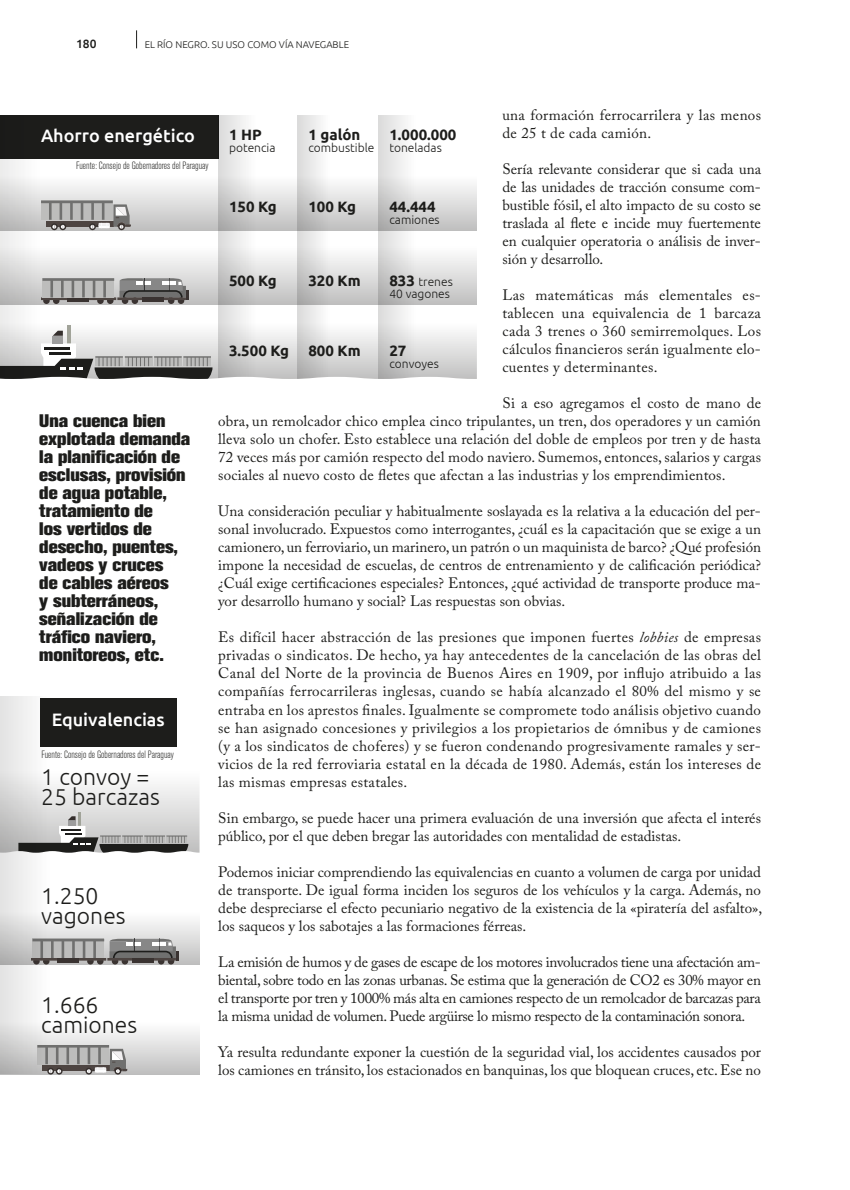
<style>
.page{position:relative;width:850px;height:1190px;background:#fff}
.page>*{position:absolute;margin:0;border:0;box-sizing:border-box;transform-origin:0 0}
.t1{font:300 22.95px/20.4px "Ubuntu";color:#1d1d1b}
.t2{font:800 18px/18px "Akzidenz Grotesk BQ";color:#1d1d1b}
.t3{font:500 18px "Ubuntu";color:#fff}
.t4{font:15px/18px "Adobe Caslon Pro";color:#1d1d1b;text-align:justify}
.t5{font:700 15px "Ubuntu";color:#1d1d1b}
.t6{font:15px/18px "Adobe Caslon Pro";letter-spacing:.02em;color:#1d1d1b}
.t7{font:300 12px/12px "Ubuntu";color:#1d1d1b}
.t8{font:500 12px "Ubuntu";color:#1d1d1b}
.t9{font:300 condensed 10.5px "Akzidenz Grotesk BQ";color:#1d1d1b}
.t10{font:300 9.75px "Ubuntu";color:#1d1d1b}
.s1{font-style:italic}
.s2{font-weight:700;font-size:15px}
</style>
<div class="page">
<svg style="left:136px;top:30px;width:1px;height:18px"></svg>
<div style="left:0;top:115px;width:219px;height:44px;background:#1d1d1b"></div>
<div style="left:0;top:162px;width:477px;height:69px;background:linear-gradient(to bottom,#fff,#c1c0c0)"></div>
<div style="left:0;top:232px;width:477px;height:73px;background:linear-gradient(to bottom,#fff,#c0bfbf)"></div>
<svg style="left:218px;top:115px;width:47px;height:193px"></svg>
<svg style="left:0;top:159px;width:57px;height:149px"></svg>
<svg style="left:298px;top:115px;width:39px;height:193px"></svg>
<svg style="left:378px;top:115px;width:47px;height:193px"></svg>
<div style="left:118px;top:223px;width:7px;height:7px;background:#352f2d;border-radius:50%"></div>
<div style="left:51px;top:223px;width:7px;height:7px;background:#352f2d;border-radius:50%"></div>
<div style="left:89px;top:223px;width:7px;height:7px;background:#3c3634;border-radius:50%"></div>
<svg style="left:41px;top:201px;width:90px;height:28px;background:#9d9b9a"></svg>
<div style="left:107px;top:297px;width:6px;height:7px;background:#3a3331;border-radius:50%"></div>
<div style="left:97px;top:297px;width:7px;height:7px;background:#3a3331;border-radius:50%"></div>
<div style="left:53px;top:297px;width:7px;height:7px;background:#3a3331;border-radius:50%"></div>
<div style="left:43px;top:297px;width:7px;height:7px;background:#3a3331;border-radius:50%"></div>
<div style="left:67px;top:297px;width:22px;height:5px;background:#3a3331"></div>
<div style="left:178px;top:297px;width:6px;height:7px;background:#3a3331;border-radius:50%"></div>
<div style="left:168px;top:297px;width:6px;height:7px;background:#3a3331;border-radius:50%"></div>
<div style="left:132px;top:297px;width:6px;height:7px;background:#3a3331;border-radius:50%"></div>
<div style="left:122px;top:297px;width:6px;height:7px;background:#3a3331;border-radius:50%"></div>
<svg style="left:41px;top:278px;width:147px;height:22px;background:#91908f"></svg>
<div style="left:143px;top:297px;width:21px;height:5px;background:#3a3331"></div>
<svg style="left:0;top:308px;width:477px;height:71px"></svg>
<div style="left:41px;top:698px;width:136px;height:48px;background:#1d1d1b"></div>
<svg style="left:65px;top:784px;width:134px;height:68px;background:#c3c3c3"></svg>
<div style="left:0;top:899px;width:199px;height:65px;background:linear-gradient(to bottom,#fff,#babab9)"></div>
<svg style="left:65px;top:939px;width:113px;height:25px;background:#8a8988"></svg>
<div style="left:133px;top:958px;width:21px;height:5px;background:#3a3331"></div>
<div style="left:0;top:1008px;width:199px;height:66px;background:linear-gradient(to bottom,#fff,#c3c3c3)"></div>
<div style="left:114px;top:1068px;width:7px;height:6px;background:#403a38;border-radius:50%"></div>
<div style="left:85px;top:1068px;width:7px;height:6px;background:#3f3937;border-radius:50%"></div>
<svg style="left:65px;top:1045px;width:62px;height:28px;background:#9c9b9a"></svg>
<svg style="left:0;top:696px;width:65px;height:378px"></svg>
<p class="t8" style="left:76px;top:37px;width:22px">180</p>
<p class="t10" style="left:145px;top:39px;width:206px">EL RÍO NEGRO. SU USO COMO VÍA NAVEGABLE</p>
<p class="t3" style="left:41px;top:124px;width:155px">Ahorro energético</p>
<p class="t9" style="left:76px;top:160px;width:134px">Fuente: Consejo de Gobernadores del Paraguay</p>
<p class="t2" style="left:39px;top:412px;width:152px">Una cuenca bien explotada demanda la planificación de esclusas, provisión de agua potable, tratamiento de<br>los vertidos de desecho, puentes, vadeos y cruces<br>de cables aéreos<br>y subterráneos, señalización de tráfico naviero, monitoreos, etc.</p>
<p class="t3" style="left:52px;top:709px;width:115px">Equivalencias</p>
<h1 class="t1" style="left:41px;top:766px;width:120px">1 convoy =<br>25 barcazas</h1>
<p class="t9" style="left:41px;top:749px;width:134px">Fuente: Consejo de Gobernadores del Paraguay</p>
<h1 class="t1" style="left:41px;top:885px;width:86px">1.250 vagones</h1>
<h1 class="t1" style="left:41px;top:994px;width:98px">1.666 camiones</h1>
<p class="t6" style="left:502px;top:106px;width:260px">una formación ferrocarrilera y las menos de 25 t de cada camión.</p>
<p class="t4" style="left:502px;top:160px;width:260px">Sería relevante considerar que si cada una de las unidades de tracción consume com&shy;bustible fósil, el alto impacto de su costo se traslada al flete e incide muy fuertemente en cualquier operatoria o análisis de inver&shy;sión y desarrollo.</p>
<p class="t4" style="left:502px;top:286px;width:260px">Las matemáticas más elementales es&shy;tablecen una equivalencia de 1 barcaza cada 3 trenes o 360 semirremolques. Los cálculos financieros serán igualmente elo&shy;cuentes y determinantes.</p>
<p class="t4" style="left:218px;top:394px;width:544px;text-indent:284px">Si a eso agregamos el costo de mano de obra, un remolcador chico emplea cinco tripulantes, un tren, dos operadores y un camión lleva solo un chofer. Esto establece una relación del doble de empleos por tren y de hasta 72 veces más por camión respecto del modo naviero. Sumemos, entonces, salarios y cargas sociales al nuevo costo de fletes que afectan a las industrias y los emprendimientos.</p>
<p class="t4" style="left:218px;top:502px;width:544px">Una consideración peculiar y habitualmente soslayada es la relativa a la educación del per&shy;sonal involucrado. Expuestos como interrogantes, ¿cuál es la capacitación que se exige a un camionero, un ferroviario, un marinero, un patrón o un maquinista de barco? ¿Qué profesión impone la necesidad de escuelas, de centros de entrenamiento y de calificación periódica? ¿Cuál exige certificaciones especiales? Entonces, ¿qué actividad de transporte produce ma&shy;yor desarrollo humano y social? Las respuestas son obvias.</p>
<p class="t4" style="left:218px;top:628px;width:544px">Es difícil hacer abstracción de las presiones que imponen fuertes <span class="s1">lobbies</span> de empresas privadas o sindicatos. De hecho, ya hay antecedentes de la cancelación de las obras del Canal del Norte de la provincia de Buenos Aires en 1909, por influjo atribuido a las compañías ferrocarrileras inglesas, cuando se había alcanzado el 80% del mismo y se entraba en los aprestos finales. Igualmente se compromete todo análisis objetivo cuando se han asignado concesiones y privilegios a los propietarios de ómnibus y de camiones (y a los sindicatos de choferes) y se fueron condenando progresivamente ramales y ser&shy;vicios de la red ferroviaria estatal en la década de 1980. Además, están los intereses de las mismas empresas estatales.</p>
<p class="t4" style="left:218px;top:808px;width:544px">Sin embargo, se puede hacer una primera evaluación de una inversión que afecta el interés público, por el que deben bregar las autoridades con mentalidad de estadistas.</p>
<p class="t4" style="left:218px;top:862px;width:545px">Podemos iniciar comprendiendo las equivalencias en cuanto a volumen de carga por unidad de transporte. De igual forma inciden los seguros de los vehículos y la carga. Además, no debe despreciarse el efecto pecuniario negativo de la existencia de la «piratería del asfalto», los saqueos y los sabotajes a las formaciones férreas.</p>
<p class="t4" style="left:218px;top:952px;width:544px">La emisión de humos y de gases de escape de los motores involucrados tiene una afectación am&shy;biental, sobre todo en las zonas urbanas. Se estima que la generación de CO2 es 30% mayor en el transporte por tren y 1000% más alta en camiones respecto de un remolcador de barcazas para la misma unidad de volumen. Puede argüirse lo mismo respecto de la contaminación sonora.</p>
<p class="t4" style="left:218px;top:1042px;width:544px">Ya resulta redundante exponer la cuestión de la seguridad vial, los accidentes causados por los camiones en tránsito, los estacionados en banquinas, los que bloquean cruces, etc. Ese no</p>
<p class="t5" style="left:308px;top:125px;width:54px">1 galón</p>
<p class="t7" style="left:308px;top:141px;width:67px">combustible</p>
<p class="t5" style="left:389px;top:125px;width:69px">1.000.000</p>
<p class="t7" style="left:389px;top:141px;width:54px">toneladas</p>
<p class="t5" style="left:229px;top:125px;width:34px">1 HP</p>
<p class="t7" style="left:229px;top:141px;width:48px">potencia</p>
<p class="t5" style="left:229px;top:197px;width:49px">150 Kg</p>
<p class="t5" style="left:308px;top:197px;width:49px">100 Kg</p>
<p class="t5" style="left:389px;top:197px;width:48px">44.444</p>
<p class="t7" style="left:389px;top:213px;width:52px">camiones</p>
<p class="t5" style="left:229px;top:271px;width:49px">500 Kg</p>
<p class="t5" style="left:308px;top:271px;width:54px">320 Km</p>
<p class="t7" style="left:389px;top:275px;width:65px"><span class="s2">833</span> trenes<br>40 vagones</p>
<p class="t5" style="left:229px;top:341px;width:61px">3.500 Kg</p>
<p class="t5" style="left:308px;top:341px;width:54px">800 Km</p>
<p class="t5" style="left:389px;top:341px;width:19px">27</p>
<p class="t7" style="left:389px;top:357px;width:51px">convoyes</p>
</div>
